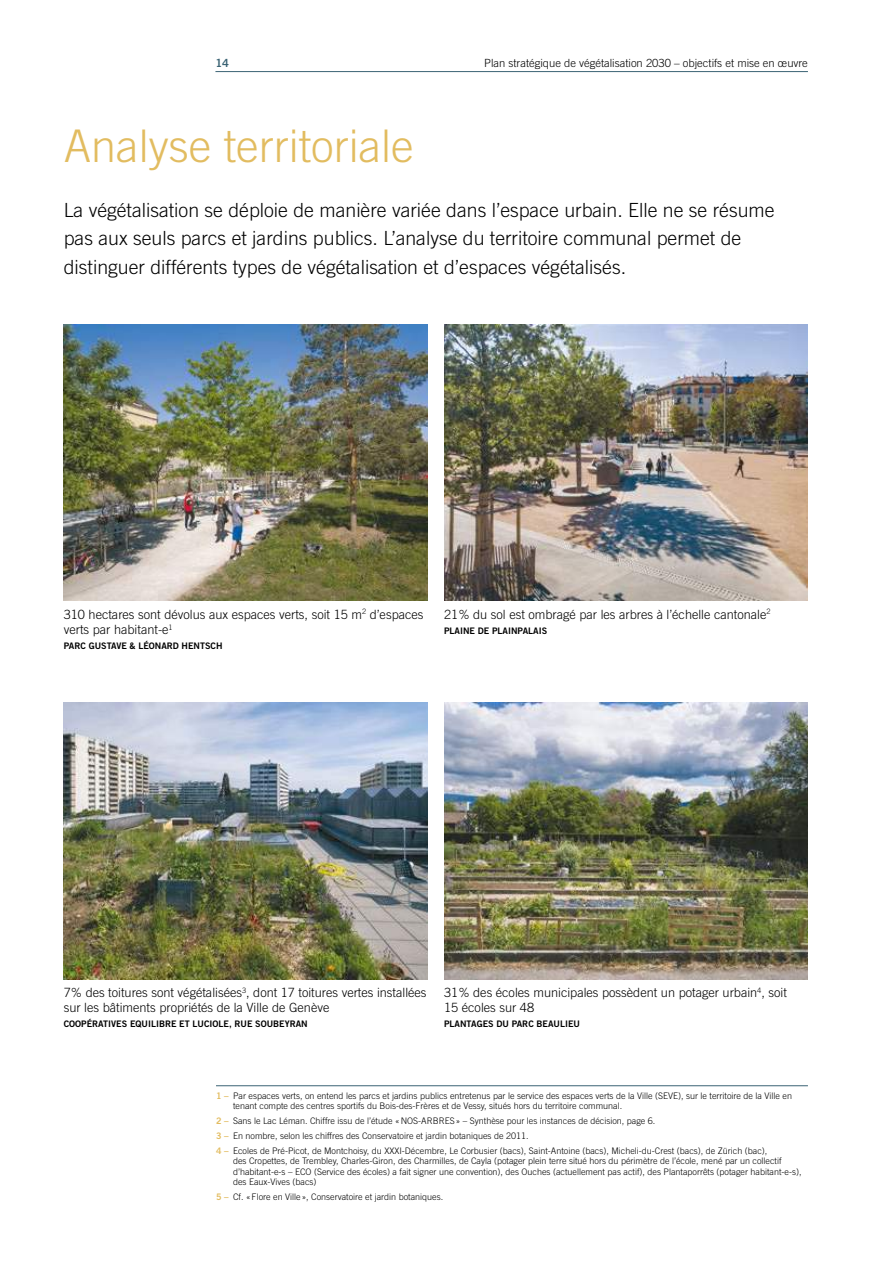
<style>
.page{position:relative;width:893px;height:1263px;background:#fff}
.page>*{position:absolute;margin:0;border:0;box-sizing:border-box;transform-origin:0 0}
.t1{font:300 45px "Trade Gothic LT Std";color:#e2bc60}
.t2{font:300 19.5px/28.5px "Trade Gothic LT Std";color:#000}
.t3{font:300 12.75px/15.3px "Trade Gothic LT Std";color:#000}
.t4{font:300 11.25px "Trade Gothic LT Std";color:#000}
.t5{font:11.25px "Trade Gothic LT Std Bd 2";color:#3a6374}
.t6{font:300 9px/10.5px "Trade Gothic LT Std";color:#000}
.t7{font:9px "Trade Gothic LT Std Bd 2";color:#000}
.s1{font-family:"Trade Gothic LT Std Bd 2";font-weight:400;color:#e2bc60}
</style>
<div class="page">
<hr style="left:215px;top:71px;width:593px;height:1px;background:#3a6374">
<hr style="left:216px;top:1085px;width:592px;height:1px;background:#3a6374">
<img style="left:64px;top:324px;width:363px;height:277px">
<img style="left:444px;top:324px;width:363px;height:277px">
<img style="left:64px;top:703px;width:363px;height:276px">
<img style="left:444px;top:703px;width:363px;height:276px">
<p class="t5" style="left:215px;top:56px;width:15px">14</p>
<p class="t4" style="left:484px;top:56px;width:325px">Plan stratégique de végétalisation 2030 – objectifs et mise en œuvre</p>
<h1 class="t1" style="left:64px;top:119px;width:351px">Analyse territoriale</h1>
<p class="t2" style="left:64px;top:195px;width:712px">La végétalisation se déploie de manière variée dans l’espace urbain. Elle ne se résume pas aux seuls parcs et jardins publics. L’analyse du territoire communal permet de distinguer différents types de végétalisation et d’espaces végétalisés.</p>
<h3 class="t3" style="left:64px;top:606px;width:361px">310 hectares sont dévolus aux espaces verts, soit 15 m<sup>2</sup> d’espaces verts par habitant-e<sup>1</sup></h3>
<p class="t7" style="left:64px;top:640px;width:160px">PARC GUSTAVE &amp; LÉONARD HENTSCH</p>
<h3 class="t3" style="left:444px;top:606px;width:328px">21% du sol est ombragé par les arbres à l’échelle cantonale<sup>2</sup></h3>
<p class="t7" style="left:444px;top:625px;width:105px">PLAINE DE PLAINPALAIS</p>
<h3 class="t3" style="left:64px;top:985px;width:364px">7% des toitures sont végétalisées<sup>3</sup>, dont 17 toitures vertes installées sur les bâtiments propriétés de la Ville de Genève</h3>
<p class="t7" style="left:64px;top:1018px;width:245px">COOPÉRATIVES EQUILIBRE ET LUCIOLE, RUE SOUBEYRAN</p>
<h3 class="t3" style="left:444px;top:985px;width:344px">31% des écoles municipales possèdent un potager urbain<sup>4</sup>, soit<br>15 écoles sur 48</h3>
<p class="t7" style="left:444px;top:1018px;width:137px">PLANTAGES DU PARC BEAULIEU</p>
<p class="t6" style="left:233px;top:1090px;width:561px;text-indent:-17px"><span class="s1">1 –</span> Par espaces verts, on entend les parcs et jardins publics entretenus par le service des espaces verts de la Ville (SEVE), sur le territoire de la Ville en tenant compte des centres sportifs du Bois-des-Frères et de Vessy, situés hors du territoire communal.</p>
<p class="t6" style="left:216px;top:1113px;width:553px;line-height:14.7px"><span class="s1">2 –</span> Sans le Lac Léman. Chiffre issu de l’étude «NOS-ARBRES» – Synthèse pour les instances de décision, page 6.<br><span class="s1">3 –</span> En nombre, selon les chiffres des Conservatoire et jardin botaniques de 2011.<br><span class="s1">4 –</span> Ecoles de Pré-Picot, de Montchoisy, du XXXI-Décembre, Le Corbusier (bacs), Saint-Antoine (bacs), Micheli-du-Crest (bacs), de Zürich (bac),</p>
<p class="t6" style="left:233px;top:1155px;width:570px">des Cropettes, de Trembley, Charles-Giron, des Charmilles, de Cayla (potager plein terre situé hors du périmètre de l’école, mené par un collectif d’habitant-e-s – ECO (Service des écoles) a fait signer une convention), des Ouches (actuellement pas actif), des Plantaporrêts (potager habitant-e-s), des Eaux-Vives (bacs)</p>
<p class="t6" style="left:216px;top:1191px;width:229px"><span class="s1">5 –</span> Cf. «Flore en Ville », Conservatoire et jardin botaniques.</p>
</div>
